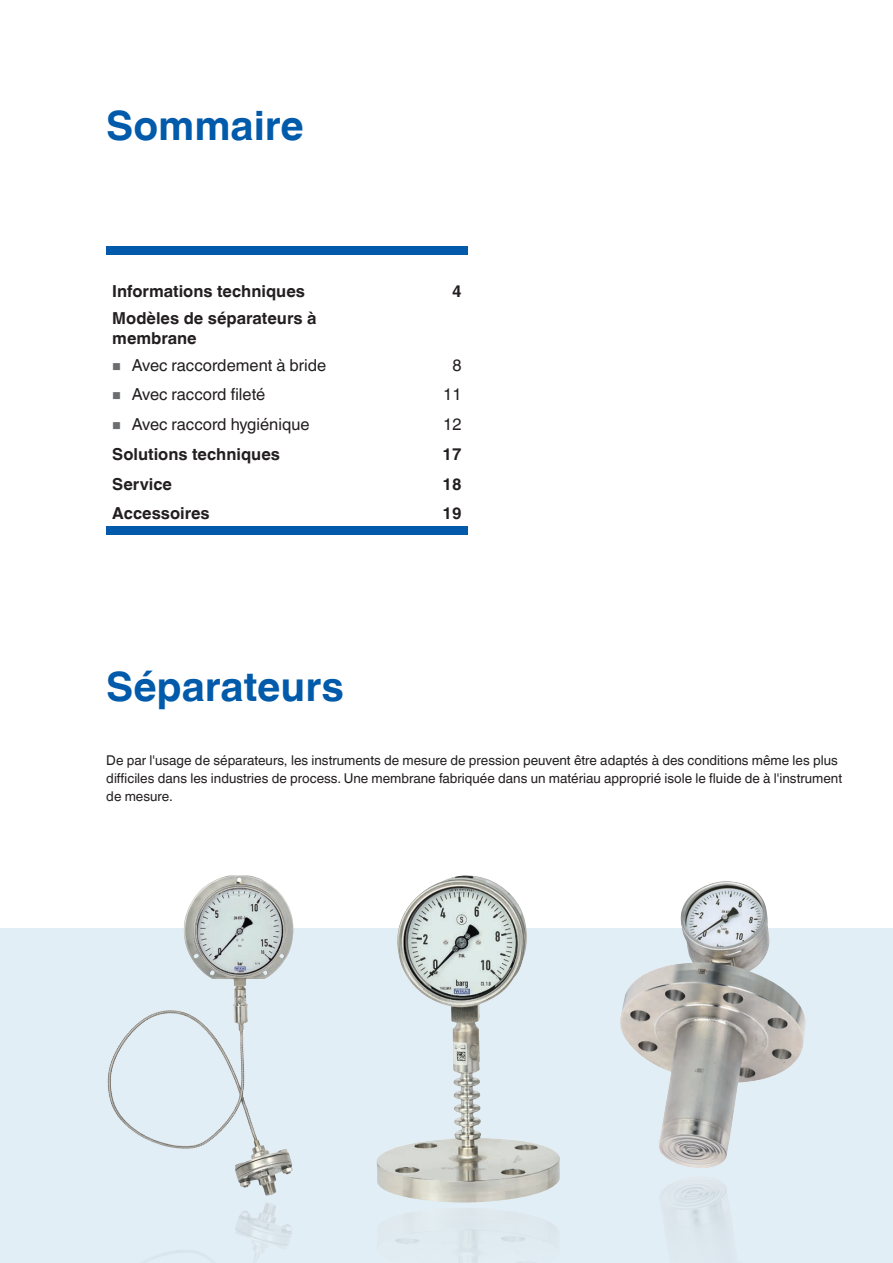
<style>
.page{position:relative;width:893px;height:1263px;background:#fff}
.page>*{position:absolute;margin:0;border:0;box-sizing:border-box;transform-origin:0 0}
.t1{font:700 40.5px "Helvetica World";color:#015aaa}
.t2{font:700 16.5px/19.8px "Helvetica World";color:#231f20}
.t3{font:16.5px "Helvetica World";color:#231f20}
.t4{font:13.5px/18px "Helvetica World";color:#231f20}
</style>
<div class="page">
<div style="left:0;top:928px;width:893px;height:335px;background:#e2eef6"></div>
<div style="left:106px;top:246px;width:362px;height:8px;background:#015aaa"></div>
<div style="left:106px;top:526px;width:362px;height:9px;background:#015aaa"></div>
<img style="left:376px;top:875px;width:184px;height:327px">
<img style="left:182px;top:875px;width:59px;height:212px">
<img style="left:235px;top:1203px;width:57px;height:60px">
<img style="left:661px;top:1181px;width:66px;height:56px">
<img style="left:620px;top:881px;width:186px;height:287px">
<h1 class="t1" style="left:106px;top:102px;width:199px">Sommaire</h1>
<p class="t2" style="left:112px;top:282px;width:194px">Informations techniques</p>
<p class="t2" style="left:452px;top:282px;width:11px">4</p>
<p class="t2" style="left:112px;top:308px;width:206px">Modèles de séparateurs à membrane</p>
<p class="t3" style="left:132px;top:355px;width:196px">Avec raccordement à bride</p>
<p class="t3" style="left:452px;top:355px;width:11px">8</p>
<p class="t3" style="left:132px;top:385px;width:135px">Avec raccord fileté</p>
<p class="t3" style="left:443px;top:385px;width:20px">11</p>
<p class="t3" style="left:132px;top:415px;width:179px">Avec raccord hygiénique</p>
<p class="t3" style="left:443px;top:415px;width:20px">12</p>
<p class="t2" style="left:112px;top:444px;width:169px">Solutions techniques</p>
<p class="t2" style="left:442px;top:444px;width:21px">17</p>
<p class="t2" style="left:112px;top:474px;width:61px">Service</p>
<p class="t2" style="left:442px;top:474px;width:21px">18</p>
<p class="t2" style="left:112px;top:504px;width:99px">Accessoires</p>
<p class="t2" style="left:442px;top:504px;width:21px">19</p>
<h1 class="t1" style="left:106px;top:663px;width:239px">Séparateurs</h1>
<p class="t4" style="left:106px;top:751px;width:737px">De par l'usage de séparateurs, les instruments de mesure de pression peuvent être adaptés à des conditions même les plus difficiles dans les industries de process. Une membrane fabriquée dans un matériau approprié isole le fluide de à l'instrument de mesure.</p>
</div>
